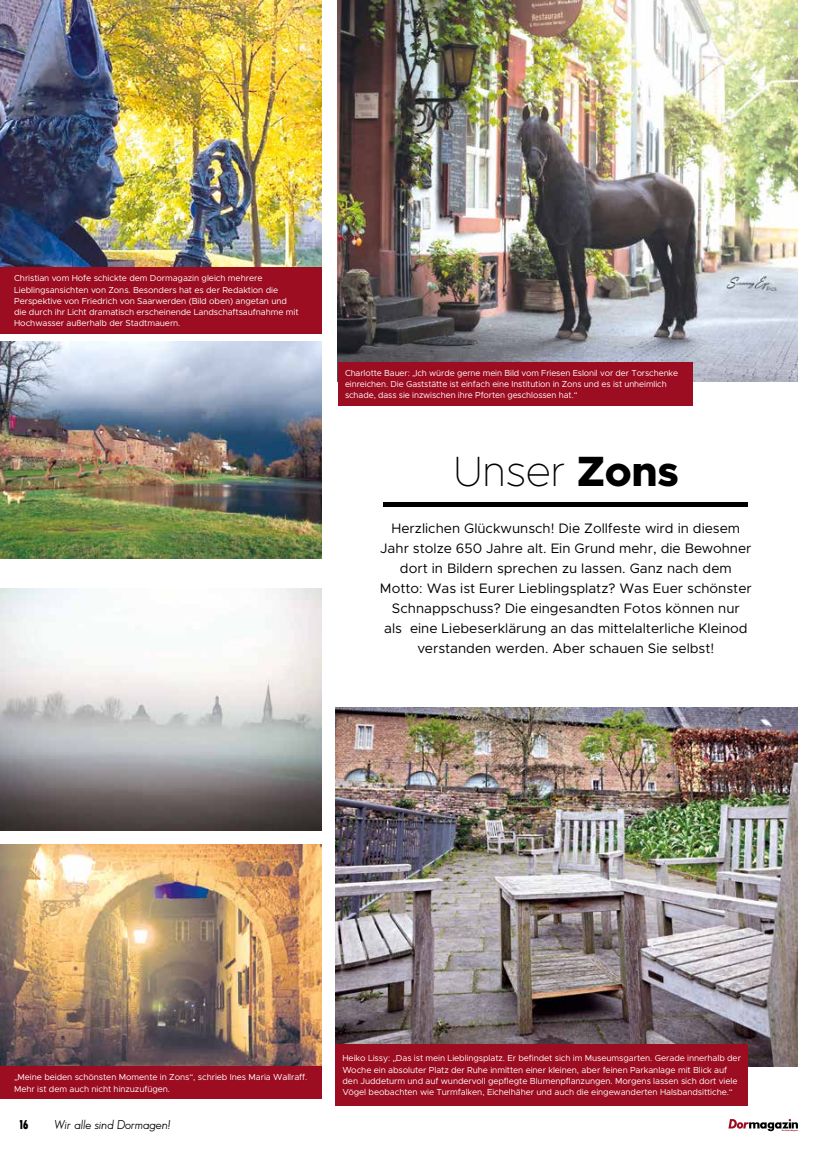
<style>
.page{position:relative;width:833px;height:1152px;background:#fff}
.page>*{position:absolute;margin:0;border:0;box-sizing:border-box;transform-origin:0 0}
.t1{font:100 42.5px "Metropolis";letter-spacing:-.01em;color:#000}
.t2{font:13.75px/20px "Metropolis";color:#000;text-align:center}
.t3{font:italic 12.5px "Sans Serif Book FLF";color:#000}
.t4{font:12.5px "Sans Serif Exb FLF Cond";color:#000}
.t5{font:8.75px/11.2px "Metropolis";letter-spacing:-.01em;color:#fff}
.t6{font:1.88px "Sans Serif Bld FLF";letter-spacing:-.03em;color:#9d0d21}
.s1{font-weight:800}
</style>
<div class="page">
<svg style="left:728px;top:1119px;width:70px;height:12px"></svg>
<img style="left:0;top:844px;width:321px;height:222px">
<img style="left:338px;top:0;width:460px;height:381px">
<img style="left:335px;top:707px;width:462px;height:359px">
<hr style="left:384px;top:502px;width:364px;height:4px;background:#000">
<div style="left:335px;top:1044px;width:413px;height:61px;background:#9d0d21"></div>
<div style="left:338px;top:362px;width:354px;height:43px;background:#9d0d21"></div>
<img style="left:0;top:0;width:321px;height:267px">
<img style="left:0;top:341px;width:321px;height:217px">
<div style="left:0;top:267px;width:321px;height:66px;background:#9d0d21"></div>
<div style="left:0;top:1066px;width:321px;height:32px;background:#9d0d21"></div>
<img style="left:0;top:588px;width:321px;height:242px">
<p class="t5" style="left:14px;top:273px;width:286px">Christian vom Hofe schickte dem Dormagazin gleich mehrere Lieblingsansichten von Zons. Besonders hat es der Redaktion die Perspektive von Friedrich von Saarwerden (Bild oben) angetan und die durch ihr Licht dramatisch erscheinende Landschaftsaufnahme mit Hochwasser außerhalb der Stadtmauern.</p>
<p class="t5" style="left:345px;top:367px;width:335px">Charlotte Bauer: „Ich würde gerne mein Bild vom Friesen Eslonil vor der Torschenke einreichen. Die Gaststätte ist einfach eine Institution in Zons und es ist unheimlich schade, dass sie inzwischen ihre Pforten geschlossen hat.“</p>
<h1 class="t1" style="left:453px;top:445px;width:227px">Unser <span class="s1">Zons</span></h1>
<p class="t2" style="left:380px;top:518px;width:373px">Herzlichen Glückwunsch! Die Zollfeste wird in diesem Jahr stolze 650 Jahre alt. Ein Grund mehr, die Bewohner dort in Bildern sprechen zu lassen. Ganz nach dem Motto: Was ist Eurer Lieblingsplatz? Was Euer schönster Schnappschuss? Die eingesandten Fotos können nur<br>als eine Liebeserklärung an das mittelalterliche Kleinod verstanden werden. Aber schauen Sie selbst!</p>
<p class="t5" style="left:14px;top:1071px;width:295px">„Meine beiden schönsten Momente in Zons“, schrieb Ines Maria Wallraff.<br>Mehr ist dem auch nicht hinzuzufügen.</p>
<p class="t5" style="left:342px;top:1052px;width:400px">Heiko Lissy: „Das ist mein Lieblingsplatz. Er befindet sich im Museumsgarten. Gerade innerhalb der Woche ein absoluter Platz der Ruhe inmitten einer kleinen, aber feinen Parkanlage mit Blick auf den Juddeturm und auf wundervoll gepflegte Blumenpflanzungen. Morgens lassen sich dort viele Vögel beobachten wie Turmfalken, Eichelhäher und auch die eingewanderten Halsbandsittiche.“</p>
<h3 class="t4" style="left:20px;top:1117px;width:10px">16</h3>
<h3 class="t3" style="left:54px;top:1117px;width:118px">Wir alle sind Dormagen!</h3>
<p class="t6" style="left:782px;top:1129px;width:18px">Das Stadt-Magazin</p>
</div>
